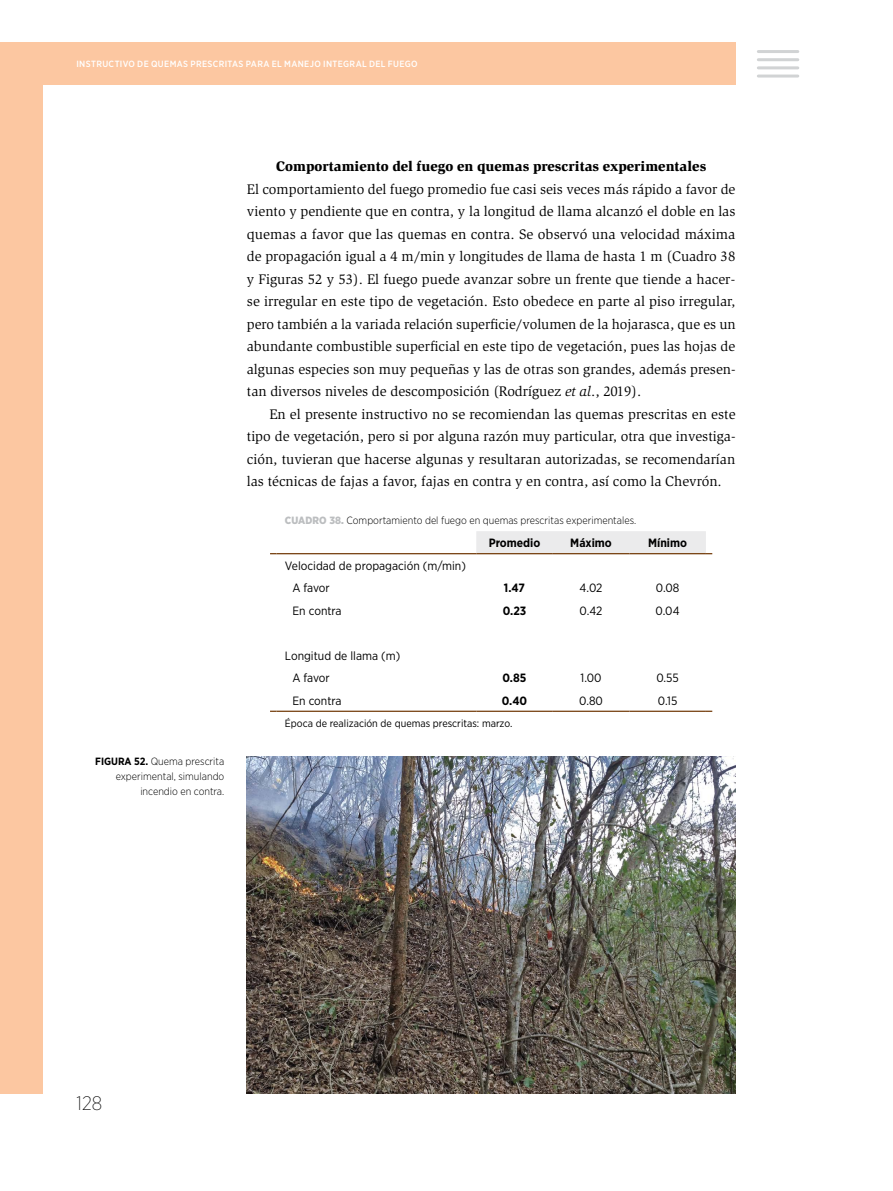
<style>
.page{position:relative;width:893px;height:1191px;background:#fff}
.page>*{position:absolute;margin:0;border:0;box-sizing:border-box;transform-origin:0 0}
.t1{font:200 19.5px "Gotham Narrow";color:#000}
.t2{font:14.25px/22.5px "Slimbach Std";color:#000;text-align:justify}
.t3{font:900 14.25px "Slimbach Std";color:#000}
.t4{font:12px/22.5px "Gotham Narrow";color:#000}
.t5{font:700 12px "Gotham Narrow";color:#000}
.t6{font:300 10.5px/15px "Gotham Narrow";color:#000;text-align:right}
.t7{font:10.5px "Gotham Narrow";color:#000}
.t8{font:500 9px "Gotham Narrow";letter-spacing:.04em;color:#fff}
.s1{font-style:italic}
.s2{font-weight:900;color:#bcbec0}
.s3{font-weight:700}
</style>
<div class="page">
<div style="left:0;top:43px;width:735px;height:42px;background:#fcc7a1"></div>
<div style="left:0;top:43px;width:43px;height:1051px;background:#fcc7a1"></div>
<hr style="left:276px;top:553px;width:200px;height:1px;background:#6e3400">
<div style="left:476px;top:531px;width:236px;height:23px;background:#ebebec"></div>
<svg style="left:270px;top:710px;width:6px;height:2px"></svg>
<hr style="left:276px;top:710px;width:200px;height:2px;background:#6e3400">
<hr style="left:476px;top:710px;width:77px;height:2px;background:#6e3400">
<hr style="left:553px;top:710px;width:76px;height:2px;background:#6e3400">
<hr style="left:629px;top:710px;width:77px;height:2px;background:#6e3400">
<svg style="left:706px;top:710px;width:6px;height:2px"></svg>
<img style="left:247px;top:756px;width:488px;height:337px">
<hr style="left:758px;top:50px;width:40px;height:3px;background:#d1d3d4">
<hr style="left:758px;top:58px;width:40px;height:3px;background:#d1d3d4">
<hr style="left:758px;top:66px;width:40px;height:3px;background:#d1d3d4">
<hr style="left:758px;top:75px;width:40px;height:3px;background:#d1d3d4">
<p class="t8" style="left:76px;top:59px;width:343px">INSTRUCTIVO DE QUEMAS PRESCRITAS PARA EL MANEJO INTEGRAL DEL FUEGO</p>
<p class="t3" style="left:276px;top:157px;width:432px">Comportamiento del fuego en quemas prescritas experimentales</p>
<p class="t2" style="left:247px;top:178px;width:490px">El comportamiento del fuego promedio fue casi seis veces más rápido a favor de viento y pendiente que en contra, y la longitud de llama alcanzó el doble en las quemas a favor que las quemas en contra. Se observó una velocidad máxima de propagación igual a 4 m/min y longitudes de llama de hasta 1 m (Cuadro 38 y Figuras 52 y 53). El fuego puede avanzar sobre un frente que tiende a hacer&shy;se irregular en este tipo de vegetación. Esto obedece en parte al piso irregular, pero también a la variada relación superficie/volumen de la hojarasca, que es un abundante combustible superficial en este tipo de vegetación, pues las hojas de algunas especies son muy pequeñas y las de otras son grandes, además presen&shy;tan diversos niveles de descomposición (Rodríguez <span class="s1">et al</span>., 2019).</p>
<p class="t2" style="left:247px;top:403px;width:490px;text-indent:22px">En el presente instructivo no se recomiendan las quemas prescritas en este tipo de vegetación, pero si por alguna razón muy particular, otra que investiga&shy;ción, tuvieran que hacerse algunas y resultaran autorizadas, se recomendarían las técnicas de fajas a favor, fajas en contra y en contra, así como la Chevrón.</p>
<p class="t6" style="left:285px;top:513px;width:353px"><span class="s2">CUADRO 38.</span> Comportamiento del fuego en quemas prescritas experimentales.</p>
<p class="t5" style="left:489px;top:535px;width:53px">Promedio</p>
<p class="t5" style="left:570px;top:535px;width:43px">Máximo</p>
<p class="t5" style="left:648px;top:535px;width:40px">Mínimo</p>
<p class="t4" style="left:292px;top:554px;width:175px;text-indent:-8px">Velocidad de propagación (m/min)<br>A favor</p>
<p class="t5" style="left:504px;top:580px;width:23px">1.47</p>
<p class="t4" style="left:580px;top:576px;width:24px">4.02</p>
<p class="t4" style="left:656px;top:576px;width:25px">0.08</p>
<p class="t4" style="left:292px;top:599px;width:51px">En contra</p>
<p class="t5" style="left:503px;top:603px;width:25px">0.23</p>
<p class="t4" style="left:580px;top:599px;width:24px">0.42</p>
<p class="t4" style="left:656px;top:599px;width:25px">0.04</p>
<p class="t4" style="left:292px;top:644px;width:109px;text-indent:-8px">Longitud de llama (m)<br>A favor</p>
<p class="t5" style="left:503px;top:670px;width:25px">0.85</p>
<p class="t4" style="left:580px;top:666px;width:23px">1.00</p>
<p class="t4" style="left:656px;top:666px;width:24px">0.55</p>
<p class="t6" style="left:95px;top:753px;width:131px"><span class="s3">FIGURA 52.</span> Quema prescrita experimental, simulando incendio en contra.</p>
<p class="t4" style="left:292px;top:689px;width:51px">En contra</p>
<p class="t5" style="left:502px;top:693px;width:27px">0.40</p>
<p class="t4" style="left:579px;top:689px;width:25px">0.80</p>
<p class="t4" style="left:658px;top:689px;width:21px">0.15</p>
<p class="t7" style="left:285px;top:716px;width:229px">Época de realización de quemas prescritas: marzo.</p>
<h1 class="t1" style="left:76px;top:1091px;width:27px">128</h1>
</div>
